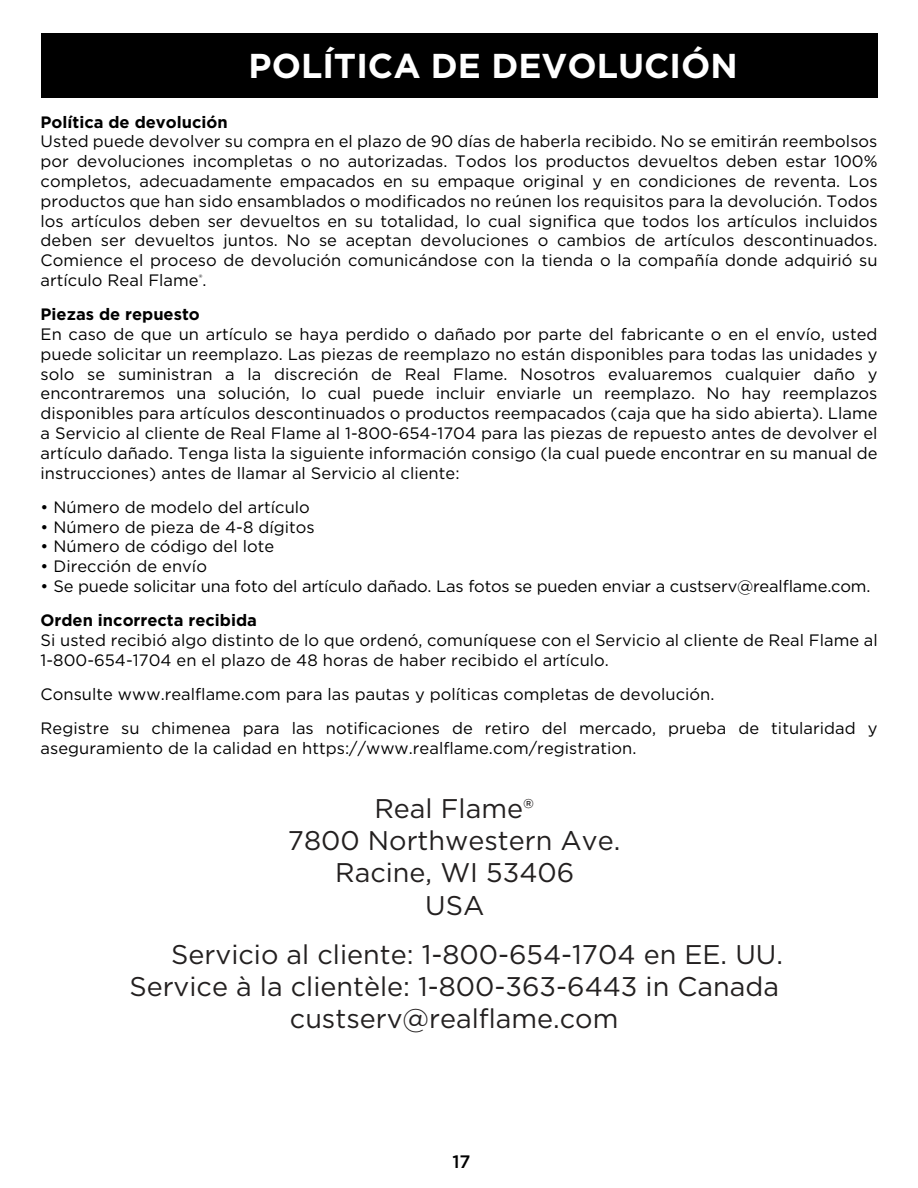
<style>
.page{position:relative;width:918px;height:1188px;background:#fff}
.page>*{position:absolute;margin:0;border:0;box-sizing:border-box;transform-origin:0 0}
.t1{font:700 34.5px "Gotham";color:#fff}
.t2{font:27px/32.4px "Gotham";color:#232020;text-align:center}
.t3{font:500 18px "Gotham";color:#000}
.t4{font:16.5px/19.8px "Gotham";color:#000;text-align:justify}
.t5{font:700 16.5px "Gotham";color:#000}
</style>
<div class="page">
<div style="left:41px;top:33px;width:837px;height:65px;background:#000"></div>
<h1 class="t1" style="left:249px;top:43px;width:491px">POLÍTICA DE DEVOLUCIÓN</h1>
<p class="t5" style="left:41px;top:111px;width:189px">Política de devolución</p>
<p class="t4" style="left:41px;top:131px;width:839px">Usted puede devolver su compra en el plazo de 90 días de haberla recibido. No se emitirán reembolsos por devoluciones incompletas o no autorizadas. Todos los productos devueltos deben estar 100% completos, adecuadamente empacados en su empaque original y en condiciones de reventa. Los productos que han sido ensamblados o modificados no reúnen los requisitos para la devolución. Todos los artículos deben ser devueltos en su totalidad, lo cual significa que todos los artículos incluidos deben ser devueltos juntos. No se aceptan devoluciones o cambios de artículos descontinuados.<br>Comience el proceso de devolución comunicándose con la tienda o la compañía donde adquirió su artículo Real Flame<sup>®</sup>.</p>
<p class="t5" style="left:41px;top:303px;width:161px">Piezas de repuesto</p>
<p class="t4" style="left:41px;top:324px;width:839px">En caso de que un artículo se haya perdido o dañado por parte del fabricante o en el envío, usted puede solicitar un reemplazo. Las piezas de reemplazo no están disponibles para todas las unidades y solo se suministran a la discreción de Real Flame. Nosotros evaluaremos cualquier daño y encontraremos una solución, lo cual puede incluir enviarle un reemplazo. No hay reemplazos disponibles para artículos descontinuados o productos reempacados (caja que ha sido abierta). Llame a Servicio al cliente de Real Flame al 1-800-654-1704 para las piezas de repuesto antes de devolver el artículo dañado. Tenga lista la siguiente información consigo (la cual puede encontrar en su manual de instrucciones) antes de llamar al Servicio al cliente:</p>
<p class="t4" style="left:41px;top:497px;width:271px">• Número de modelo del artículo</p>
<p class="t4" style="left:41px;top:516px;width:276px">• Número de pieza de 4-8 dígitos</p>
<p class="t4" style="left:41px;top:536px;width:235px">• Número de código del lote</p>
<p class="t4" style="left:41px;top:556px;width:168px">• Dirección de envío</p>
<p class="t4" style="left:41px;top:576px;width:831px">• Se puede solicitar una foto del artículo dañado. Las fotos se pueden enviar a custserv@realflame.com.</p>
<p class="t5" style="left:41px;top:609px;width:218px">Orden incorrecta recibida</p>
<p class="t4" style="left:41px;top:630px;width:839px">Si usted recibió algo distinto de lo que ordenó, comuníquese con el Servicio al cliente de Real Flame al<br>1-800-654-1704 en el plazo de 48 horas de haber recibido el artículo.</p>
<p class="t4" style="left:41px;top:677px;width:839px;line-height:34.2px">Consulte www.realflame.com para las pautas y políticas completas de devolución.<br>Registre su chimenea para las notificaciones de retiro del mercado, prueba de titularidad y</p>
<p class="t4" style="left:41px;top:738px;width:597px">aseguramiento de la calidad en https://www.realflame.com/registration.</p>
<h2 class="t2" style="left:288px;top:791px;width:334px">Real Flame®<br>7800 Northwestern Ave.<br>Racine, WI 53406<br>USA</h2>
<h2 class="t2" style="left:171px;top:937px;width:613px">Servicio al cliente: 1-800-654-1704 en EE. UU.</h2>
<h2 class="t2" style="left:129px;top:970px;width:651px">Service à la clientèle: 1-800-363-6443 in Canada</h2>
<h2 class="t2" style="left:290px;top:1002px;width:330px">custserv@realflame.com</h2>
<p class="t3" style="left:452px;top:1150px;width:20px">17</p>
</div>
